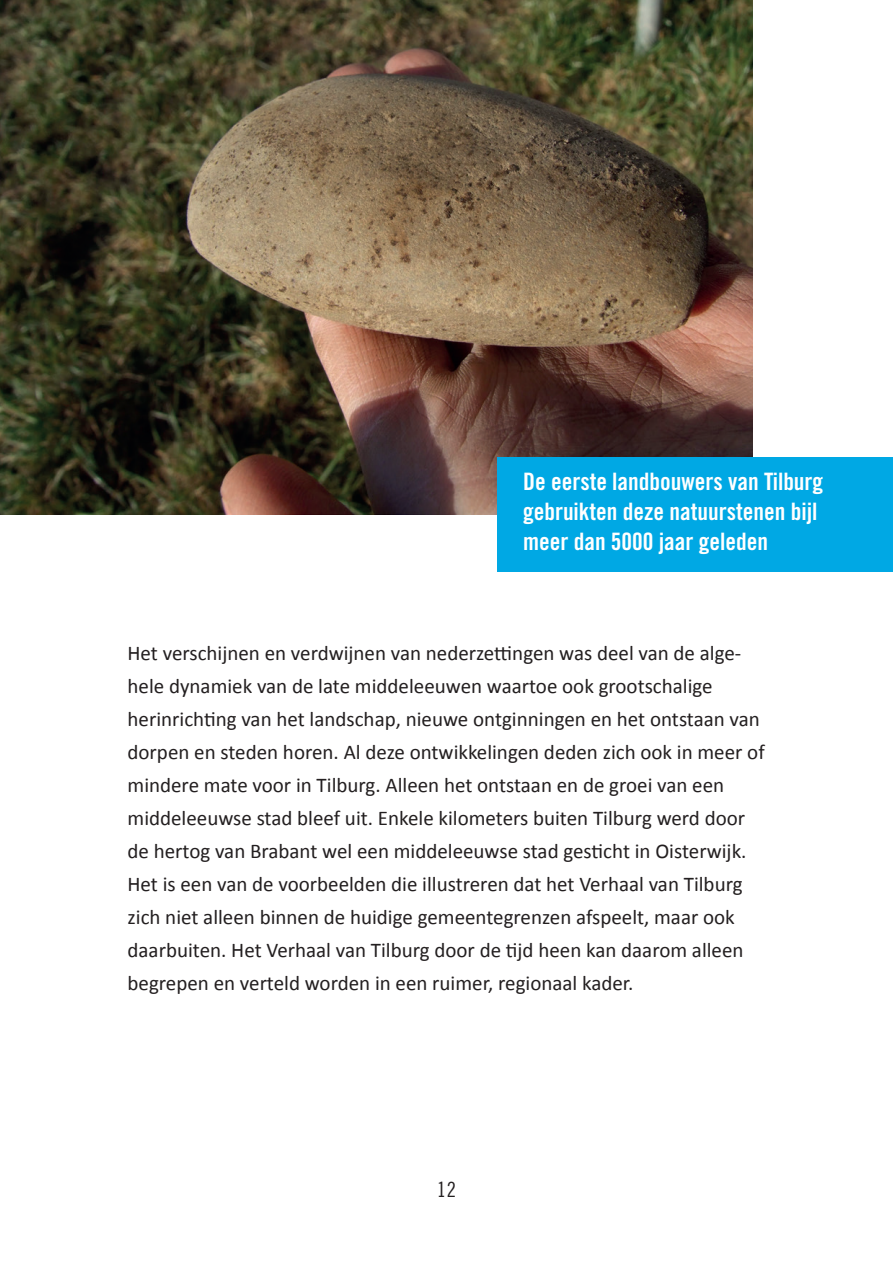
<style>
.page{position:relative;width:893px;height:1263px;background:#fff}
.page>*{position:absolute;margin:0;border:0;box-sizing:border-box;transform-origin:0 0}
.t1{font:24px/30px "Trade Gothic LT Std Bd Cn 20";color:#fff}
.t2{font:21px/33px "Calibri";color:#231f20}
.t3{font:21px "Trade Gothic LT Std Cn 18";color:#231f20}
</style>
<div class="page">
<img style="left:0;top:0;width:753px;height:514px">
<div style="left:497px;top:457px;width:396px;height:115px;background:#00a8e4"></div>
<p class="t1" style="left:523px;top:466px;width:302px">De eerste landbouwers van Tilburg gebruikten deze natuurstenen bijl meer dan 5000 jaar geleden</p>
<p class="t2" style="left:128px;top:636px;width:639px">Het verschijnen en verdwijnen van nederzettingen was deel van de alge&shy;hele dynamiek van de late middeleeuwen waartoe ook grootschalige herinrichting van het landschap, nieuwe ontginningen en het ontstaan van dorpen en steden horen. Al deze ontwikkelingen deden zich ook in meer of mindere mate voor in Tilburg. Alleen het ontstaan en de groei van een middeleeuwse stad bleef uit. Enkele kilometers buiten Tilburg werd door de hertog van Brabant wel een middeleeuwse stad gesticht in Oisterwijk.<br>Het is een van de voorbeelden die illustreren dat het Verhaal van Tilburg zich niet alleen binnen de huidige gemeentegrenzen afspeelt, maar ook daarbuiten. Het Verhaal van Tilburg door de tijd heen kan daarom alleen begrepen en verteld worden in een ruimer, regionaal kader.</p>
<p class="t3" style="left:437px;top:1177px;width:21px">12</p>
</div>
